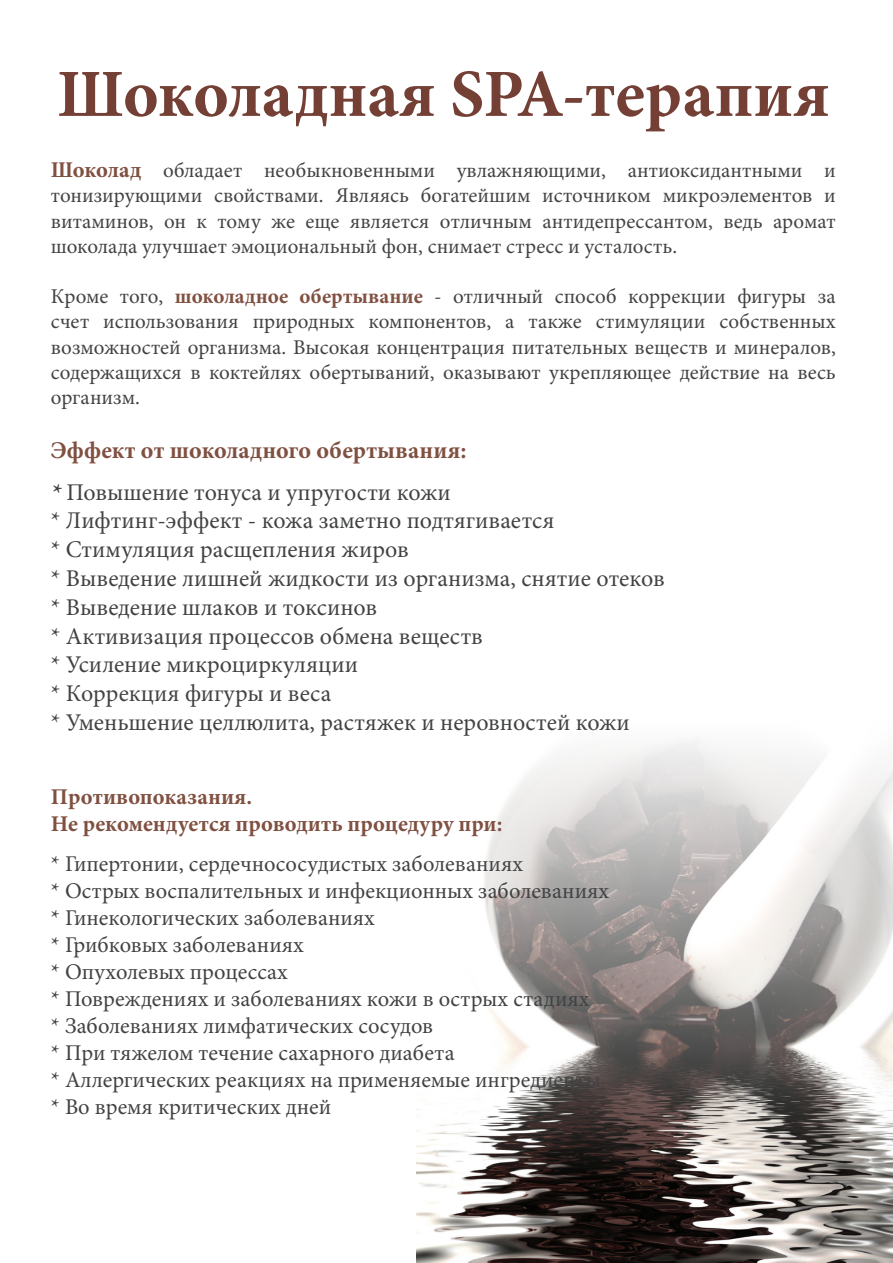
<style>
.page{position:relative;width:893px;height:1263px;background:#fff}
.page>*{position:absolute;margin:0;border:0;box-sizing:border-box;transform-origin:0 0}
.t1{font:700 67.5px "Minion Pro";letter-spacing:-.005em;color:#744035}
.t2{font:24px/28.8px "Minion Pro";color:#414243}
.t3{font:700 24px/41.5px "Minion Pro";color:#805041}
.t4{font:22.5px/27px "Minion Pro";color:#414243}
.t5{font:700 22.5px/27px "Minion Pro";color:#805041}
.t6{font:21px/25.2px "Minion Pro";color:#414243;text-align:justify}
.s1{font-weight:700;font-size:22.5px;color:#805041}
.s2{font-weight:700;color:#805041}
.s3{font-style:italic;color:#414243}
.s4{font-weight:400;color:#414243}
</style>
<div class="page">
<img style="left:417px;top:1178px;width:476px;height:85px">
<svg style="left:416px;top:739px;width:477px;height:439px"></svg>
<h1 class="t1" style="left:57px;top:47px;width:774px">Шоколадная SPA-терапия</h1>
<p class="t6" style="left:51px;top:158px;width:786px"><span class="s1">Шоколад</span> обладает необыкновенными увлажняющими, антиоксидантными и тонизирующими свойствами. Являясь богатейшим источником микроэлементов и витаминов, он к тому же еще является отличным антидепрессантом, ведь аромат шоколада улучшает эмоциональный фон, снимает стресс и усталость.</p>
<p class="t6" style="left:51px;top:284px;width:786px">Кроме того, <span class="s2">шоколадное обертывание</span> - отличный способ коррекции фигуры за счет использования природных компонентов, а также стимуляции собственных возможностей организма. Высокая концентрация питательных веществ и минералов, содержащихся в коктейлях обертываний, оказывают укрепляющее действие на весь организм.</p>
<p class="t3" style="left:51px;top:429px;width:417px">Эффект от шоколадного обертывания: <span class="s3">*</span> <span class="s4">Повышение тонуса и упругости кожи</span></p>
<p class="t2" style="left:51px;top:506px;width:615px">* Лифтинг-эффект - кожа заметно подтягивается<br>* Стимуляция расщепления жиров<br>* Выведение лишней жидкости из организма, снятие отеков * Выведение шлаков и токсинов<br>* Активизация процессов обмена веществ<br>* Усиление микроциркуляции<br>* Коррекция фигуры и веса<br>* Уменьшение целлюлита, растяжек и неровностей кожи</p>
<p class="t5" style="left:51px;top:783px;width:453px">Противопоказания.<br>Не рекомендуется проводить процедуру при:</p>
<p class="t4" style="left:51px;top:850px;width:560px">* Гипертонии, сердечнососудистых заболеваниях<br>* Острых воспалительных и инфекционных заболеваниях * Гинекологических заболеваниях<br>* Грибковых заболеваниях<br>* Опухолевых процессах<br>* Повреждениях и заболеваниях кожи в острых стадиях<br>* Заболеваниях лимфатических сосудов<br>* При тяжелом течение сахарного диабета<br>* Аллергических реакциях на применяемые ингредиенты * Во время критических дней</p>
</div>
